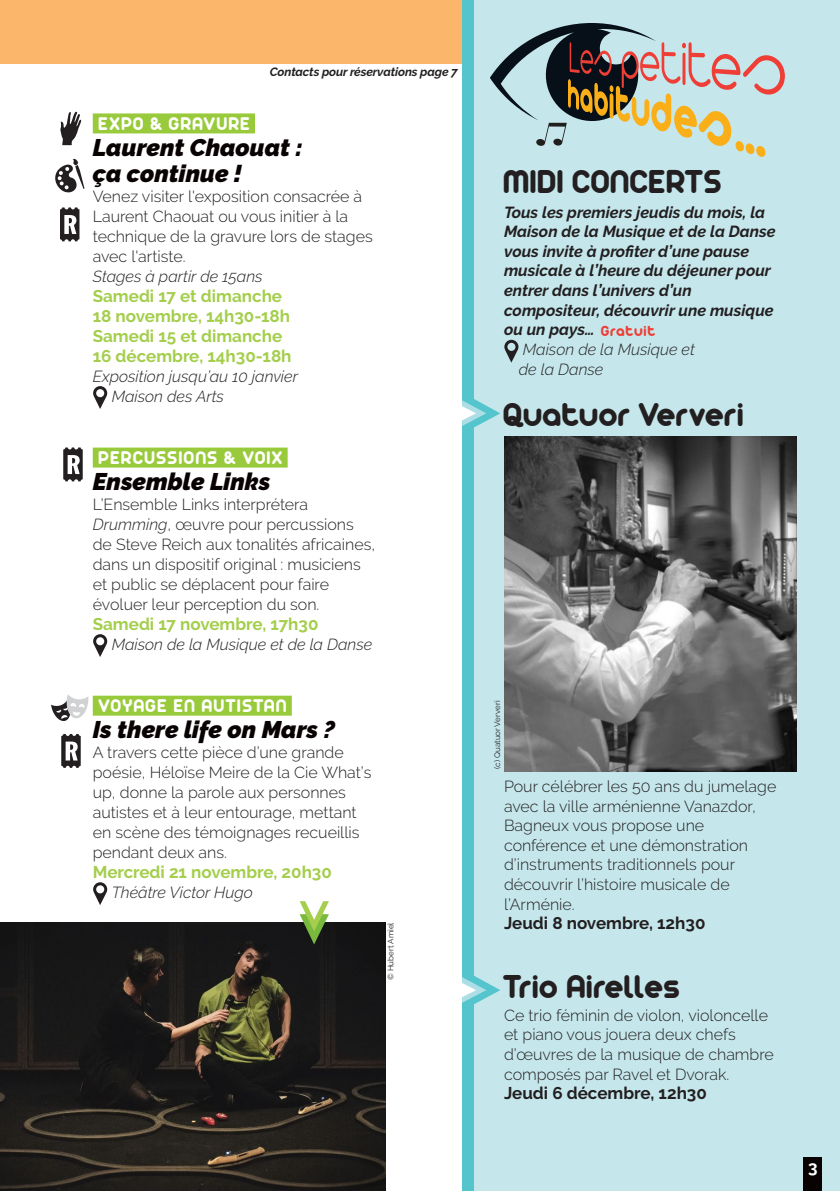
<style>
.page{position:relative;width:840px;height:1191px;background:#fff}
.page>*{position:absolute;margin:0;border:0;box-sizing:border-box;transform-origin:0 0}
.t1{font:36px "Arista 2.0";color:#231f20}
.t2{font:italic 900 24px/26px "Raleway";color:#080302}
.t3{font:20px "Arista 2.0";letter-spacing:.05em;color:#fff}
.t4{font:700 17px/20px "Raleway";color:#a4ce4c}
.t5{font:700 17px "Raleway";color:#231f20}
.t6{font:700 17px "Raleway";color:#fff}
.t7{font:300 16px/20px "Raleway";color:#231f20}
.t8{font:italic 700 16px "Raleway";color:#231f20}
.t9{font:italic 300 16px/20px "Raleway";color:#231f20}
.t10{font:italic 700 12px "Raleway";letter-spacing:-.01em;color:#231f20}
.t11{font:8px "Raleway";color:#231f20}
.s1{color:#99ca3b}
.s2{font-style:italic}
.s3{font-family:"Arista 2.0";font-weight:400;font-style:normal;color:#ee3e35}
</style>
<div class="page">
<img style="left:0;top:922px;width:385px;height:269px">
<div style="left:0;top:0;width:839px;height:64px;background:#fbb66c"></div>
<div style="left:462px;top:0;width:377px;height:1191px;background:#c5e7ec"></div>
<div style="left:462px;top:0;width:11px;height:1191px;background:#55c5cd"></div>
<svg style="left:462px;top:397px;width:38px;height:32px"></svg>
<svg style="left:462px;top:974px;width:38px;height:31px"></svg>
<div style="left:93px;top:113px;width:162px;height:20px;background:#99ca3b"></div>
<div style="left:93px;top:447px;width:194px;height:20px;background:#99ca3b"></div>
<div style="left:93px;top:695px;width:198px;height:20px;background:#99ca3b"></div>
<svg style="left:93px;top:882px;width:14px;height:23px"></svg>
<svg style="left:93px;top:634px;width:14px;height:23px"></svg>
<svg style="left:93px;top:386px;width:14px;height:23px"></svg>
<div style="left:803px;top:1157px;width:18px;height:34px;background:#080302"></div>
<img style="left:504px;top:436px;width:292px;height:335px">
<svg style="left:490px;top:23px;width:294px;height:134px"></svg>
<svg style="left:60px;top:112px;width:21px;height:33px"></svg>
<svg style="left:55px;top:159px;width:29px;height:33px"></svg>
<svg style="left:60px;top:207px;width:19px;height:34px"></svg>
<svg style="left:51px;top:695px;width:37px;height:26px"></svg>
<svg style="left:61px;top:734px;width:20px;height:34px"></svg>
<svg style="left:63px;top:447px;width:20px;height:34px"></svg>
<svg style="left:504px;top:340px;width:14px;height:23px"></svg>
<svg style="left:299px;top:901px;width:30px;height:43px"></svg>
<p class="t10" style="left:270px;top:65px;width:189px">Contacts pour réservations page 7</p>
<p class="t3" style="left:98px;top:111px;width:158px">EXPO &amp; GRAVURE<span class="s1">,</span></p>
<h2 class="t2" style="left:93px;top:134px;width:211px">Laurent Chaouat : ça continue !</h2>
<p class="t7" style="left:93px;top:186px;width:281px">Venez visiter l'exposition consacrée à<br>Laurent Chaouat ou vous initier à la technique de la gravure lors de stages avec l'artiste.</p>
<p class="t9" style="left:93px;top:266px;width:171px">Stages à partir de 15ans</p>
<p class="t4" style="left:93px;top:286px;width:200px">Samedi 17 et dimanche<br>18 novembre, 14h30-18h<br>Samedi 15 et dimanche<br>16 décembre, 14h30-18h</p>
<p class="t9" style="left:112px;top:366px;width:188px;text-indent:-19px">Exposition jusqu’au 10 janvier<br>Maison des Arts</p>
<p class="t3" style="left:98px;top:445px;width:191px">PERCUSSIONS &amp; VOIX<span class="s1">,</span></p>
<h2 class="t2" style="left:93px;top:468px;width:179px">Ensemble Links</h2>
<p class="t7" style="left:93px;top:494px;width:284px">L’Ensemble Links interprétera <span class="s2">Drumming</span>, œuvre pour percussions de Steve Reich aux tonalités africaines, dans un dispositif original : musiciens et public se déplacent pour faire évoluer leur perception du son.</p>
<p class="t4" style="left:93px;top:614px;width:227px">Samedi 17 novembre, 17h30</p>
<p class="t9" style="left:112px;top:634px;width:262px">Maison de la Musique et de la Danse</p>
<p class="t3" style="left:98px;top:693px;width:195px">VOYAGE EN AUTISTAN<span class="s1">,</span></p>
<h2 class="t2" style="left:93px;top:716px;width:244px">Is there life on Mars ?</h2>
<p class="t7" style="left:93px;top:742px;width:280px">A travers cette pièce d’une grande poésie, Héloïse Meire de la Cie What’s up, donne la parole aux personnes autistes et à leur entourage, mettant en scène des témoignages recueillis pendant deux ans.</p>
<p class="t4" style="left:93px;top:862px;width:240px">Mercredi 21 novembre, 20h30</p>
<p class="t9" style="left:112px;top:882px;width:143px">Théâtre Victor Hugo</p>
<p class="t11" style="left:386px;top:980px;width:59px;rotate:-90deg">© Hubert Amiel</p>
<h1 class="t1" style="left:502px;top:160px;width:220px">MIDI CONCERTS</h1>
<p class="t8" style="left:503px;top:203px;width:262px">Tous les premiers jeudis du mois, la</p>
<p class="t8" style="left:503px;top:222px;width:273px">Maison de la Musique et de la Danse</p>
<p class="t8" style="left:503px;top:242px;width:247px">vous invite à profiter d’une pause</p>
<p class="t8" style="left:503px;top:261px;width:268px">musicale à l’heure du déjeuner pour</p>
<p class="t8" style="left:503px;top:281px;width:189px">entrer dans l’univers d’un</p>
<p class="t8" style="left:503px;top:301px;width:271px">compositeur, découvrir une musique</p>
<p class="t8" style="left:503px;top:320px;width:152px">ou un pays… <span class="s3">Gratuit</span></p>
<p class="t9" style="left:522px;top:339px;width:173px">Maison de la Musique et</p>
<p class="t9" style="left:518px;top:359px;width:86px">de la Danse</p>
<h1 class="t1" style="left:502px;top:392px;width:242px">Quatuor Ververi</h1>
<p class="t11" style="left:492px;top:768px;width:70px;rotate:-90deg">(c) Quatuor Ververi</p>
<p class="t7" style="left:503px;top:776px;width:274px">Pour célébrer les 50 ans du jumelage avec la ville arménienne Vanazdor,<br>Bagneux vous propose une conférence et une démonstration d’instruments traditionnels pour découvrir l’histoire musicale de l’Arménie.</p>
<p class="t5" style="left:503px;top:913px;width:203px">Jeudi 8 novembre, 12h30</p>
<h1 class="t1" style="left:502px;top:964px;width:179px">Trio Airelles</h1>
<p class="t7" style="left:503px;top:1005px;width:271px">Ce trio féminin de violon, violoncelle et piano vous jouera deux chefs d’œuvres de la musique de chambre composés par Ravel et Dvorak.</p>
<p class="t5" style="left:503px;top:1083px;width:204px">Jeudi 6 décembre, 12h30</p>
<p class="t6" style="left:807px;top:1157px;width:11px">3</p>
</div>
